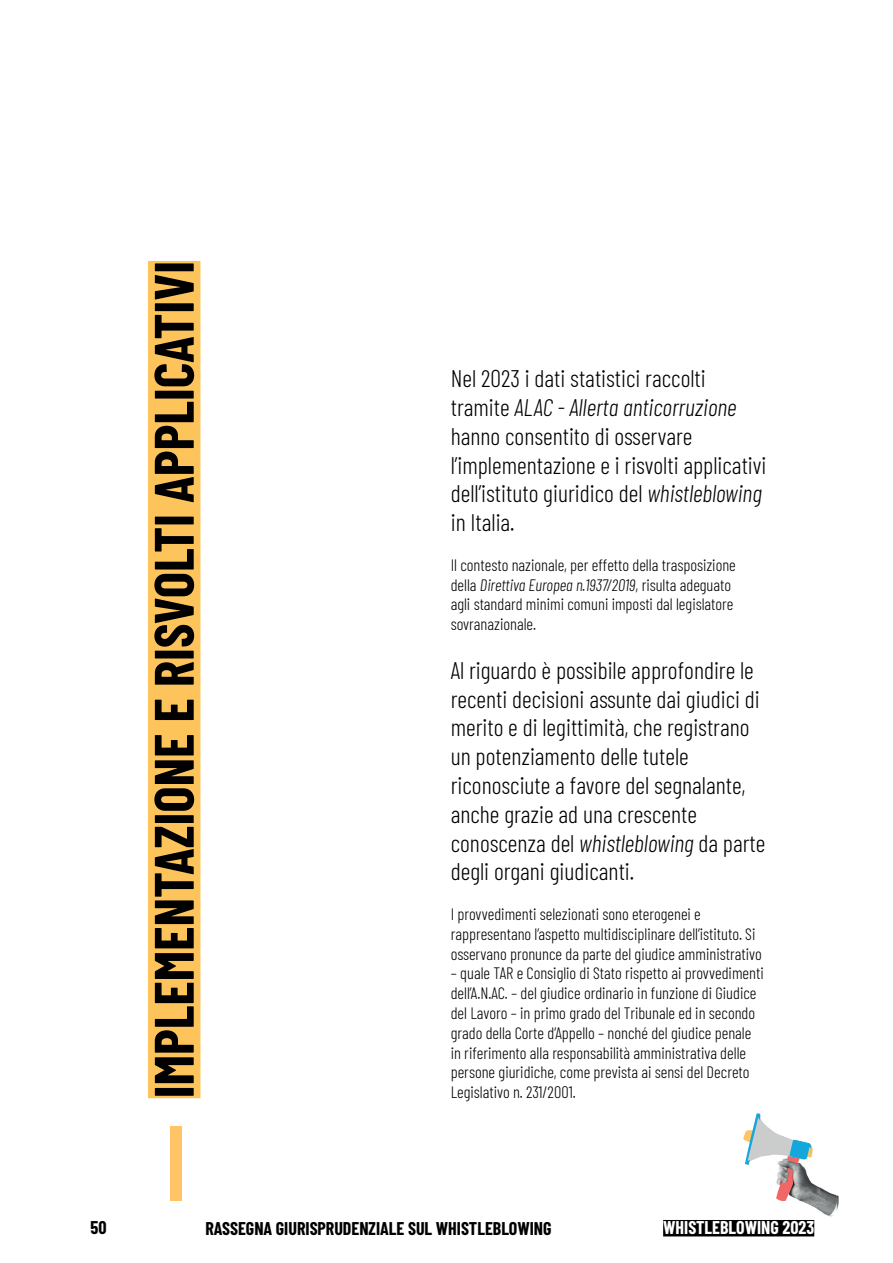
<style>
.page{position:relative;width:893px;height:1263px;background:#fff}
.page>*{position:absolute;margin:0;border:0;box-sizing:border-box;transform-origin:0 0}
.t1{font:700 55.5px "Barlow Condensed";color:#000}
.t2{font:300 24px/28.8px "Barlow Condensed";color:#000}
.t3{font:700 18px "Barlow Condensed";color:#000}
.t4{font:700 18px "Barlow Condensed";color:#fff}
.t5{font:300 16.5px/19.8px "Barlow Condensed";color:#000}
.s1{font-style:italic}
</style>
<div class="page">
<img style="left:837px;top:1195px;width:2px;height:15px">
<img style="left:821px;top:1188px;width:16px;height:28px">
<img style="left:804px;top:1184px;width:17px;height:28px">
<svg style="left:743px;top:1113px;width:70px;height:89px"></svg>
<div style="left:663px;top:1220px;width:151px;height:16px;background:#000"></div>
<div style="left:170px;top:1126px;width:12px;height:74px;background:#fec465"></div>
<div style="left:148px;top:261px;width:52px;height:837px;background:#fec45c"></div>
<h1 class="t1" style="left:134px;top:1098px;width:839px;rotate:-90deg">IMPLEMENTAZIONE E RISVOLTI APPLICATIVI</h1>
<h2 class="t2" style="left:451px;top:362px;width:317px">Nel 2023 i dati statistici raccolti tramite <span class="s1">ALAC - Allerta anticorruzione </span>hanno consentito di osservare l’implementazione e i risvolti applicativi dell’istituto giuridico del <span class="s1">whistleblowing </span>in Italia.</h2>
<p class="t5" style="left:451px;top:554px;width:287px">Il contesto nazionale, per effetto della trasposizione della <span class="s1">Direttiva Europea n.1937/2019</span>, risulta adeguato agli standard minimi comuni imposti dal legislatore sovranazionale.</p>
<p class="t2" style="left:451px;top:654px;width:316px">Al riguardo è possibile approfondire le recenti decisioni assunte dai giudici di merito e di legittimità, che registrano un potenziamento delle tutele riconosciute a favore del segnalante, anche grazie ad una crescente conoscenza del <span class="s1">whistleblowing</span> da parte degli organi giudicanti.</p>
<p class="t5" style="left:451px;top:903px;width:313px">I provvedimenti selezionati sono eterogenei e rappresentano l’aspetto multidisciplinare dell’istituto. Si osservano pronunce da parte del giudice amministrativo</p>
<p class="t5" style="left:451px;top:962px;width:314px">– quale TAR e Consiglio di Stato rispetto ai provvedimenti dell’A.N.AC. – del giudice ordinario in funzione di Giudice del Lavoro – in primo grado del Tribunale ed in secondo grado della Corte d’Appello – nonché del giudice penale in riferimento alla responsabilità amministrativa delle persone giuridiche, come prevista ai sensi del Decreto</p>
<p class="t5" style="left:451px;top:1081px;width:127px">Legislativo n. 231/2001.</p>
<p class="t3" style="left:91px;top:1215px;width:18px">50</p>
<p class="t3" style="left:205px;top:1216px;width:348px">RASSEGNA GIURISPRUDENZIALE SUL WHISTLEBLOWING</p>
<p class="t4" style="left:663px;top:1215px;width:153px">WHISTLEBLOWING 2023</p>
</div>
